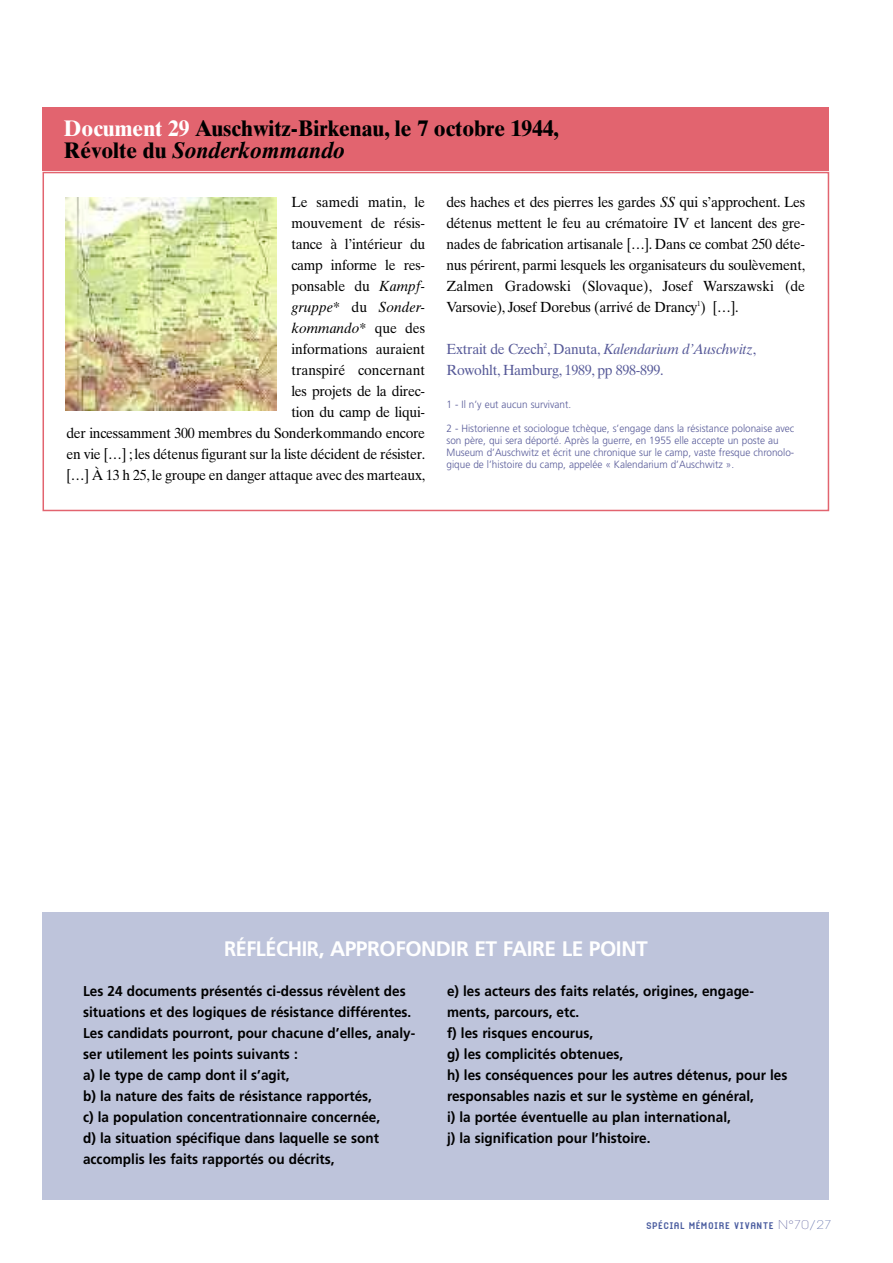
<style>
.page{position:relative;width:893px;height:1263px;background:#fff}
.page>*{position:absolute;margin:0;border:0;box-sizing:border-box;transform-origin:0 0}
.t1{font:700 22.5px/22.5px "Times Ten";color:#000;scale:.95 1}
.t2{font:700 21px "Frutiger";letter-spacing:-.02em;color:#fff;scale:.95 1}
.t3{font:14.7px/21px "Times Ten";letter-spacing:-.02em;color:#000;text-align:right;scale:.95 1}
.t4{font:14.7px/21px "Times Ten";letter-spacing:-.02em;color:#565998;scale:.95 1}
.t5{font:700 14.25px/21px "Frutiger";color:#000;scale:.95 1}
.t6{font:12px "G Azole";letter-spacing:.015em;color:#4c5ea0;scale:1.12 1}
.t7{font:300 10.5px/12px "Frutiger";color:#565998;scale:.95 1}
.s1{color:#fff}
.s2{font-style:italic}
.s3{font-family:"Avant Garde";font-weight:200;color:#565998}
.s4{font-family:"Avant Garde";font-weight:200}
</style>
<div class="page">
<div style="left:43px;top:912px;width:786px;height:287px;background:#bec4db"></div>
<div style="left:43px;top:172px;width:786px;height:339px;border:2px solid #e2646f"></div>
<div style="left:43px;top:107px;width:786px;height:64px;background:#e2646f"></div>
<img style="left:66px;top:198px;width:210px;height:212px">
<h1 class="t1" style="left:64px;top:116px;width:523px"><span class="s1">Document 29</span> Auschwitz-Birkenau, le 7 octobre 1944,<br>Révolte du <span class="s2">Sonderkommando</span></h1>
<p class="t3" style="left:67px;top:191px;width:379px">Le samedi matin, le<br>mouvement de résis-<br>tance à l’intérieur du<br>camp informe le res-<br>ponsable du <span class="s2">Kampf-<br>gruppe</span>* du <span class="s2">Sonder-<br>kommando</span>* que des<br>informations auraient<br>transpiré concernant<br>les projets de la direc-<br>tion du camp de liqui-<br>der incessamment 300 membres du Sonderkommando encore en vie […] ; les détenus figurant sur la liste décident de résister. […] À 13 h 25, le groupe en danger attaque avec des marteaux,</p>
<p class="t3" style="left:446px;top:191px;width:379px;text-align:justify">des haches et des pierres les gardes <span class="s2">SS</span> qui s’approchent. Les détenus mettent le feu au crématoire IV et lancent des gre&shy;nades de fabrication artisanale […]. Dans ce combat 250 déte&shy;nus périrent, parmi lesquels les organisateurs du soulèvement, Zalmen Gradowski (Slovaque), Josef Warszawski (de Varsovie), Josef Dorebus (arrivé de Drancy<sup>1</sup>) […].</p>
<p class="t4" style="left:446px;top:338px;width:328px">Extrait de Czech<sup>2</sup>, Danuta, <span class="s2">Kalendarium d’Auschwitz</span>,<br>Rowohlt, Hamburg, 1989, pp 898-899.</p>
<p class="t7" style="left:446px;top:398px;width:133px">1 - Il n’y eut aucun survivant.</p>
<p class="t7" style="left:446px;top:422px;width:368px">2 - Historienne et sociologue tchèque, s’engage dans la résistance polonaise avec son père, qui sera déporté. Après la guerre, en 1955 elle accepte un poste au Museum d’Auschwitz et écrit une chronique sur le camp, vaste fresque chronolo&shy;gique de l’histoire du camp, appelée « Kalendarium d’Auschwitz ».</p>
<h2 class="t2" style="left:224px;top:936px;width:447px">RÉFLÉCHIR, APPROFONDIR ET FAIRE LE POINT</h2>
<p class="t5" style="left:83px;top:980px;width:351px">Les 24 documents présentés ci-dessus révèlent des situations et des logiques de résistance différentes.<br>Les candidats pourront, pour chacune d’elles, analy&shy;ser utilement les points suivants :<br>a) le type de camp dont il s’agit,<br>b) la nature des faits de résistance rapportés,<br>c) la population concentrationnaire concernée,<br>d) la situation spécifique dans laquelle se sont accomplis les faits rapportés ou décrits,</p>
<p class="t5" style="left:447px;top:980px;width:360px">e) les acteurs des faits relatés, origines, engage&shy;ments, parcours, etc.<br>f) les risques encourus,<br>g) les complicités obtenues,<br>h) les conséquences pour les autres détenus, pour les responsables nazis et sur le système en général,<br>i) la portée éventuelle au plan international,<br>j) la signification pour l’histoire.</p>
<p class="t6" style="left:647px;top:1220px;width:167px">SPÉCIAL MÉMOIRE VIVANTE <span class="s3">N°70</span><span class="s4">/27</span></p>
</div>
